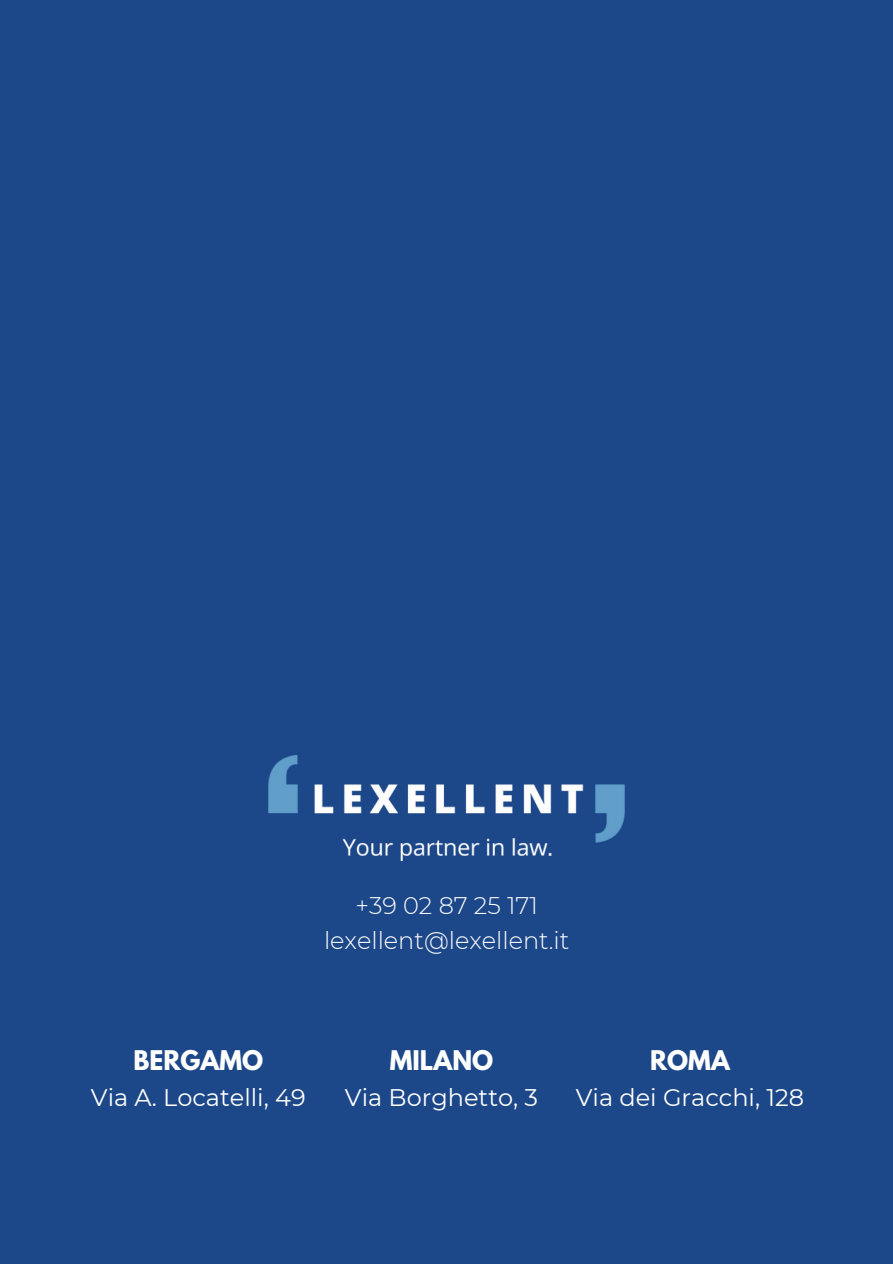
<style>
.page{position:relative;width:893px;height:1264px;background:#fff}
.page>*{position:absolute;margin:0;border:0;box-sizing:border-box;transform-origin:0 0}
.t1{font:24px "Montserrat";color:#fff}
.t2{font:300 24px/34.8px "Montserrat";color:#fff;text-align:center}
.t3{font:700 24px "League Spartan";color:#fff}
</style>
<div class="page">
<div style="left:0;top:0;width:892px;height:1263px;background:#1c4789"></div>
<img style="left:268px;top:755px;width:356px;height:105px">
<p class="t2" style="left:324px;top:887px;width:247px">+39 02 87 25 171 lexellent@lexellent.it</p>
<p class="t3" style="left:133px;top:1048px;width:131px">BERGAMO</p>
<p class="t1" style="left:91px;top:1082px;width:216px">Via A. Locatelli, 49</p>
<p class="t3" style="left:390px;top:1048px;width:105px">MILANO</p>
<p class="t1" style="left:345px;top:1082px;width:195px">Via Borghetto, 3</p>
<p class="t3" style="left:650px;top:1048px;width:81px">ROMA</p>
<p class="t1" style="left:575px;top:1082px;width:230px">Via dei Gracchi, 128</p>
</div>
